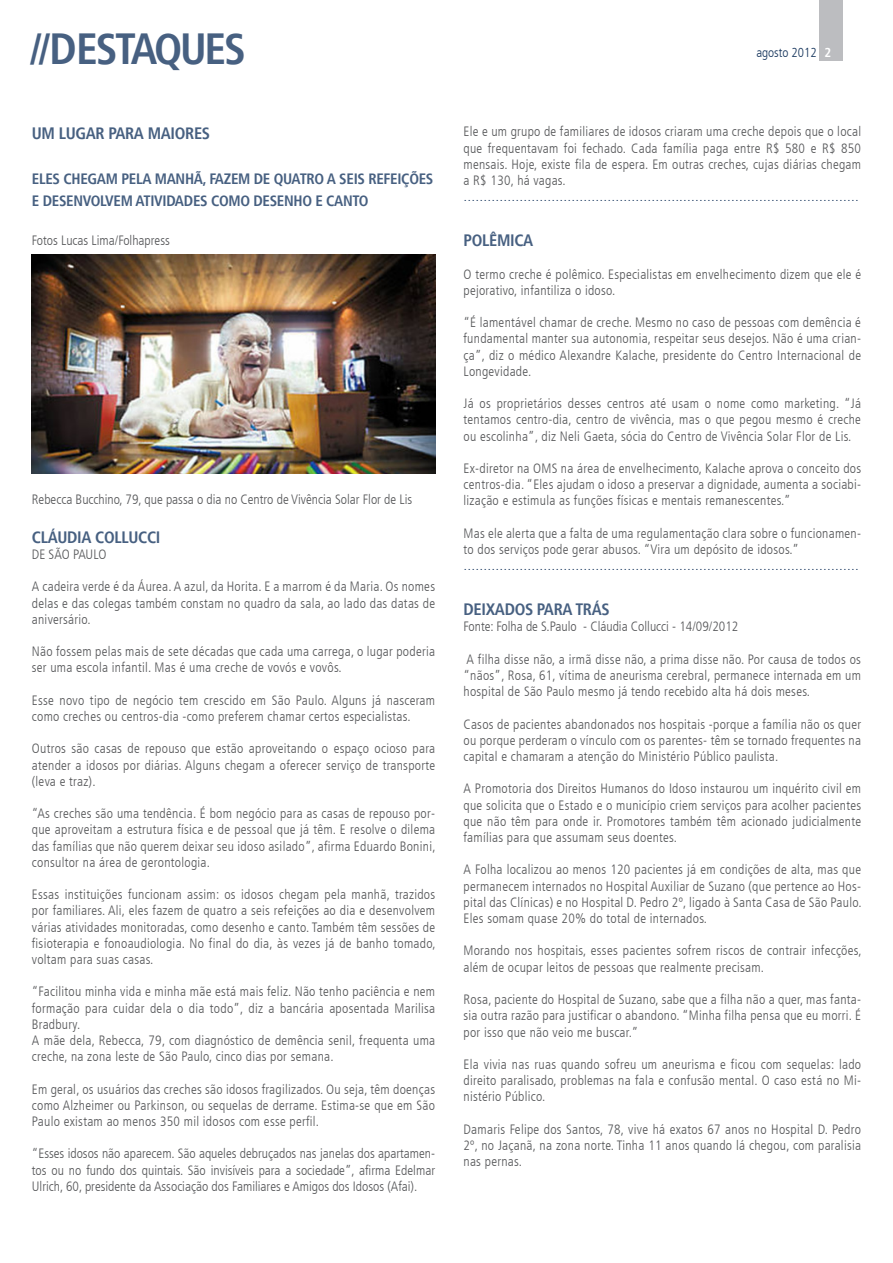
<style>
.page{position:relative;width:893px;height:1263px;background:#fff}
.page>*{position:absolute;margin:0;border:0;box-sizing:border-box;transform-origin:0 0}
.t1{font:700 condensed 43.5px "Frutiger LT";letter-spacing:-.05em;color:#476081}
.titulo_texto_corrido{font:700 condensed 16.5px "Frutiger LT";letter-spacing:-.02em;color:#476081}
.titulo_texto_corrido-2{font:700 condensed 15px/22.5px "Frutiger LT";letter-spacing:-.02em;color:#476081}
.texto_corrido{font:300 condensed 13.5px/16.2px "Frutiger LT";letter-spacing:.02em;color:#57585a;text-align:justify}
.texto_corrido-2{font:300 13.5px "Frutiger LT";color:#17365d}
.texto_corrido-3{font:300 condensed 13.5px "Frutiger LT";color:#57585a}
.t2{font:300 condensed 13.05px "Frutiger LT";color:#17365d}
.s1{font-weight:700;color:#fff}
</style>
<div class="page">
<div style="left:820px;top:0;width:23px;height:61px;background:#bcbdc0"></div>
<img style="left:32px;top:254px;width:403px;height:220px">
<h1 class="t1" style="left:30px;top:23px;width:218px">//DESTAQUES</h1>
<p class="titulo_texto_corrido" style="left:32px;top:123px;width:180px">UM LUGAR PARA MAIORES</p>
<p class="titulo_texto_corrido-2" style="left:32px;top:167px;width:403px">ELES CHEGAM PELA MANHÃ, FAZEM DE QUATRO A SEIS REFEIÇÕES<br>E DESENVOLVEM ATIVIDADES COMO DESENHO E CANTO</p>
<p class="texto_corrido-3" style="left:32px;top:232px;width:140px">Fotos Lucas Lima/Folhapress</p>
<p class="texto_corrido-3" style="left:32px;top:492px;width:382px">Rebecca Bucchino, 79, que passa o dia no Centro de Vivência Solar Flor de Lis</p>
<p class="titulo_texto_corrido" style="left:32px;top:527px;width:130px">CLÁUDIA COLLUCCI</p>
<p class="texto_corrido-3" style="left:32px;top:547px;width:76px">DE SÃO PAULO</p>
<p class="texto_corrido" style="left:32px;top:579px;width:405px">A cadeira verde é da Áurea. A azul, da Horita. E a marrom é da Maria. Os nomes delas e das colegas também constam no quadro da sala, ao lado das datas de aniversário.</p>
<p class="texto_corrido" style="left:32px;top:644px;width:405px">Não fossem pelas mais de sete décadas que cada uma carrega, o lugar poderia ser uma escola infantil. Mas é uma creche de vovós e vovôs.</p>
<p class="texto_corrido" style="left:32px;top:692px;width:405px">Esse novo tipo de negócio tem crescido em São Paulo. Alguns já nasceram como creches ou centros-dia -como preferem chamar certos especialistas.</p>
<p class="texto_corrido" style="left:32px;top:741px;width:405px">Outros são casas de repouso que estão aproveitando o espaço ocioso para atender a idosos por diárias. Alguns chegam a oferecer serviço de transporte (leva e traz).</p>
<p class="texto_corrido" style="left:32px;top:806px;width:405px">“As creches são uma tendência. É bom negócio para as casas de repouso por&shy;que aproveitam a estrutura física e de pessoal que já têm. E resolve o dilema das famílias que não querem deixar seu idoso asilado”, afirma Eduardo Bonini, consultor na área de gerontologia.</p>
<p class="texto_corrido" style="left:32px;top:887px;width:405px">Essas instituições funcionam assim: os idosos chegam pela manhã, trazidos por familiares. Ali, eles fazem de quatro a seis refeições ao dia e desenvolvem várias atividades monitoradas, como desenho e canto. Também têm sessões de fisioterapia e fonoaudiologia. No final do dia, às vezes já de banho tomado, voltam para suas casas.</p>
<p class="texto_corrido" style="left:32px;top:984px;width:405px">“Facilitou minha vida e minha mãe está mais feliz. Não tenho paciência e nem formação para cuidar dela o dia todo”, diz a bancária aposentada Marilisa Bradbury.</p>
<p class="texto_corrido" style="left:32px;top:1032px;width:405px">A mãe dela, Rebecca, 79, com diagnóstico de demência senil, frequenta uma creche, na zona leste de São Paulo, cinco dias por semana.</p>
<p class="texto_corrido" style="left:32px;top:1081px;width:405px">Em geral, os usuários das creches são idosos fragilizados. Ou seja, têm doenças como Alzheimer ou Parkinson, ou sequelas de derrame. Estima-se que em São Paulo existam ao menos 350 mil idosos com esse perfil.</p>
<p class="texto_corrido" style="left:32px;top:1146px;width:405px">“Esses idosos não aparecem. São aqueles debruçados nas janelas dos apartamen&shy;tos ou no fundo dos quintais. São invisíveis para a sociedade”, afirma Edelmar Ulrich, 60, presidente da Associação dos Familiares e Amigos dos Idosos (Afai).</p>
<p class="t2" style="left:756px;top:45px;width:76px">agosto 2012 <span class="s1">2</span></p>
<p class="texto_corrido" style="left:463px;top:124px;width:399px">Ele e um grupo de familiares de idosos criaram uma creche depois que o local que frequentavam foi fechado. Cada família paga entre R$ 580 e R$ 850 mensais. Hoje, existe fila de espera. Em outras creches, cujas diárias chegam a R$ 130, há vagas.</p>
<p class="texto_corrido-2" style="left:463px;top:189px;width:397px">...................................................................................................</p>
<p class="titulo_texto_corrido" style="left:463px;top:231px;width:71px">POLÊMICA</p>
<p class="texto_corrido" style="left:463px;top:266px;width:399px">O termo creche é polêmico. Especialistas em envelhecimento dizem que ele é pejorativo, infantiliza o idoso.</p>
<p class="texto_corrido" style="left:463px;top:315px;width:399px">“É lamentável chamar de creche. Mesmo no caso de pessoas com demência é fundamental manter sua autonomia, respeitar seus desejos. Não é uma crian&shy;ça”, diz o médico Alexandre Kalache, presidente do Centro Internacional de Longevidade.</p>
<p class="texto_corrido" style="left:463px;top:396px;width:399px">Já os proprietários desses centros até usam o nome como marketing. “Já tentamos centro-dia, centro de vivência, mas o que pegou mesmo é creche ou escolinha”, diz Neli Gaeta, sócia do Centro de Vivência Solar Flor de Lis.</p>
<p class="texto_corrido" style="left:463px;top:460px;width:399px">Ex-diretor na OMS na área de envelhecimento, Kalache aprova o conceito dos centros-dia. “Eles ajudam o idoso a preservar a dignidade, aumenta a sociabi&shy;lização e estimula as funções físicas e mentais remanescentes.”</p>
<p class="texto_corrido" style="left:463px;top:525px;width:399px">Mas ele alerta que a falta de uma regulamentação clara sobre o funcionamen&shy;to dos serviços pode gerar abusos. “Vira um depósito de idosos.”</p>
<p class="texto_corrido-2" style="left:463px;top:558px;width:397px">...................................................................................................</p>
<p class="titulo_texto_corrido" style="left:463px;top:600px;width:148px">DEIXADOS PARA TRÁS</p>
<p class="texto_corrido-3" style="left:463px;top:619px;width:276px">Fonte: Folha de S.Paulo - Cláudia Collucci - 14/09/2012</p>
<p class="texto_corrido" style="left:463px;top:651px;width:399px">A filha disse não, a irmã disse não, a prima disse não. Por causa de todos os “nãos”, Rosa, 61, vítima de aneurisma cerebral, permanece internada em um hospital de São Paulo mesmo já tendo recebido alta há dois meses.</p>
<p class="texto_corrido" style="left:463px;top:716px;width:399px">Casos de pacientes abandonados nos hospitais -porque a família não os quer ou porque perderam o vínculo com os parentes- têm se tornado frequentes na capital e chamaram a atenção do Ministério Público paulista.</p>
<p class="texto_corrido" style="left:463px;top:781px;width:399px">A Promotoria dos Direitos Humanos do Idoso instaurou um inquérito civil em que solicita que o Estado e o município criem serviços para acolher pacientes que não têm para onde ir. Promotores também têm acionado judicialmente famílias para que assumam seus doentes.</p>
<p class="texto_corrido" style="left:463px;top:862px;width:400px">A Folha localizou ao menos 120 pacientes já em condições de alta, mas que permanecem internados no Hospital Auxiliar de Suzano (que pertence ao Hos&shy;pital das Clínicas) e no Hospital D. Pedro 2º, ligado à Santa Casa de São Paulo.<br>Eles somam quase 20% do total de internados.</p>
<p class="texto_corrido" style="left:463px;top:943px;width:400px">Morando nos hospitais, esses pacientes sofrem riscos de contrair infecções, além de ocupar leitos de pessoas que realmente precisam.</p>
<p class="texto_corrido" style="left:463px;top:991px;width:399px">Rosa, paciente do Hospital de Suzano, sabe que a filha não a quer, mas fanta&shy;sia outra razão para justificar o abandono. “Minha filha pensa que eu morri. É por isso que não veio me buscar.”</p>
<p class="texto_corrido" style="left:463px;top:1056px;width:399px">Ela vivia nas ruas quando sofreu um aneurisma e ficou com sequelas: lado direito paralisado, problemas na fala e confusão mental. O caso está no Mi&shy;nistério Público.</p>
<p class="texto_corrido" style="left:463px;top:1121px;width:399px">Damaris Felipe dos Santos, 78, vive há exatos 67 anos no Hospital D. Pedro 2º, no Jaçanã, na zona norte. Tinha 11 anos quando lá chegou, com paralisia nas pernas.</p>
</div>
